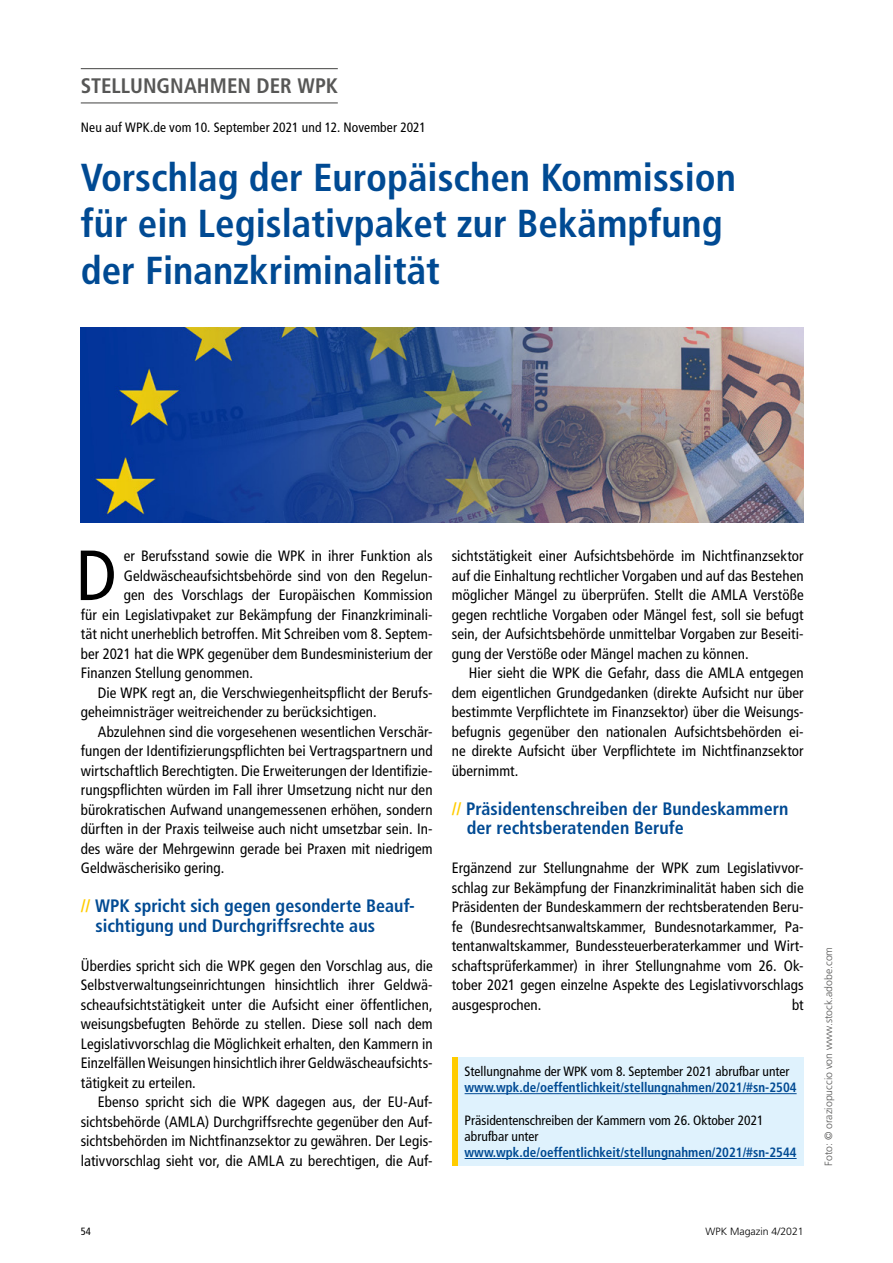
<style>
.page{position:relative;width:893px;height:1263px;background:#fff}
.page>*{position:absolute;margin:0;border:0;box-sizing:border-box;transform-origin:0 0}
.t1{font:condensed 70.8px "Frutiger LT Pro";color:#000}
.t2{font:700 condensed 39px/46.8px "Frutiger LT Pro";color:#004a93}
.t3{font:700 condensed 21px "Frutiger LT Pro";color:#575756}
.t4{font:700 condensed 18px/19.5px "Frutiger LT Pro";color:#004a93}
.t5{font:condensed 15px/19.5px "Frutiger LT Pro";letter-spacing:.005em;color:#000;text-align:justify}
.t6{font:condensed 13.5px/16.2px "Frutiger LT Pro";color:#000}
.t7{font:700 condensed 13.5px "Frutiger LT Pro";color:#004a93}
.t8{font:300 10.5px "Frutiger";color:#575756}
.t9{font:300 10.5px "Frutiger";color:#000}
.t10{font:condensed 10.5px "Frutiger LT Pro";color:#000}
.s1{color:#fc0}
</style>
<div class="page">
<hr style="left:81px;top:68px;width:257px;height:1px;background:#575756">
<hr style="left:81px;top:102px;width:257px;height:1px;background:#575756">
<div style="left:452px;top:1057px;width:7px;height:109px;background:#fc0"></div>
<div style="left:459px;top:1057px;width:345px;height:109px;background:#dff2fd"></div>
<hr style="left:465px;top:1093px;width:332px;height:1px;background:#004a93">
<hr style="left:465px;top:1158px;width:332px;height:1px;background:#004a93">
<img style="left:81px;top:327px;width:723px;height:195px">
<h3 class="t3" style="left:81px;top:73px;width:258px">STELLUNGNAHMEN DER WPK</h3>
<p class="t6" style="left:81px;top:119px;width:347px">Neu auf WPK.de vom 10. September 2021 und 12. November 2021</p>
<h2 class="t2" style="left:81px;top:154px;width:657px">Vorschlag der Europäischen Kommission für ein Legislativpaket zur Bekämpfung der Finanzkriminalität</h2>
<h1 class="t1" style="left:76px;top:534px;width:42px">D</h1>
<p class="t5" style="left:124px;top:546px;width:310px">er Berufsstand sowie die WPK in ihrer Funktion als</p>
<p class="t5" style="left:124px;top:566px;width:310px">Geldwäscheaufsichtsbehörde sind von den Regelun-</p>
<p class="t5" style="left:124px;top:585px;width:310px">gen des Vorschlags der Europäischen Kommission</p>
<p class="t5" style="left:81px;top:605px;width:353px">für ein Legislativpaket zur Bekämpfung der Finanzkriminali-</p>
<p class="t5" style="left:81px;top:624px;width:353px">tät nicht unerheblich betroffen. Mit Schreiben vom 8. Septem-</p>
<p class="t5" style="left:81px;top:644px;width:353px">ber 2021 hat die WPK gegenüber dem Bundesministerium der</p>
<p class="t5" style="left:81px;top:663px;width:174px">Finanzen Stellung genommen.</p>
<p class="t5" style="left:98px;top:683px;width:336px">Die WPK regt an, die Verschwiegenheitspflicht der Berufs-</p>
<p class="t5" style="left:81px;top:702px;width:298px">geheimnisträger weitreichender zu berücksichtigen.</p>
<p class="t5" style="left:98px;top:722px;width:336px">Abzulehnen sind die vorgesehenen wesentlichen Verschär-</p>
<p class="t5" style="left:81px;top:741px;width:353px">fungen der Identifizierungspflichten bei Vertragspartnern und</p>
<p class="t5" style="left:81px;top:761px;width:353px">wirtschaftlich Berechtigten. Die Erweiterungen der Identifizie-</p>
<p class="t5" style="left:81px;top:780px;width:353px">rungspflichten würden im Fall ihrer Umsetzung nicht nur den</p>
<p class="t5" style="left:81px;top:800px;width:353px">bürokratischen Aufwand unangemessenen erhöhen, sondern</p>
<p class="t5" style="left:81px;top:819px;width:353px">dürften in der Praxis teilweise auch nicht umsetzbar sein. In-</p>
<p class="t5" style="left:81px;top:839px;width:353px">des wäre der Mehrgewinn gerade bei Praxen mit niedrigem</p>
<p class="t5" style="left:81px;top:858px;width:145px">Geldwäscherisiko gering.</p>
<p class="t4" style="left:96px;top:896px;width:321px;text-indent:-15px"><span class="s1">//</span> WPK spricht sich gegen gesonderte Beauf&shy;sichtigung und Durchgriffsrechte aus</p>
<p class="t5" style="left:81px;top:956px;width:353px">Überdies spricht sich die WPK gegen den Vorschlag aus, die Selbstverwaltungseinrichtungen hinsichtlich ihrer Geldwä&shy;scheaufsichtstätigkeit unter die Aufsicht einer öffentlichen, weisungsbefugten Behörde zu stellen. Diese soll nach dem Legislativvorschlag die Möglichkeit erhalten, den Kammern in Einzelfällen Weisungen hinsichtlich ihrer Geldwäscheaufsichts&shy;tätigkeit zu erteilen.</p>
<p class="t5" style="left:81px;top:1092px;width:353px;text-indent:17px">Ebenso spricht sich die WPK dagegen aus, der EU-Auf&shy;sichtsbehörde (AMLA) Durchgriffsrechte gegenüber den Auf&shy;sichtsbehörden im Nichtfinanzsektor zu gewähren. Der Legis&shy;lativvorschlag sieht vor, die AMLA zu berechtigen, die Auf-</p>
<p class="t5" style="left:452px;top:546px;width:353px">sichtstätigkeit einer Aufsichtsbehörde im Nichtfinanzsektor auf die Einhaltung rechtlicher Vorgaben und auf das Bestehen möglicher Mängel zu überprüfen. Stellt die AMLA Verstöße gegen rechtliche Vorgaben oder Mängel fest, soll sie befugt sein, der Aufsichtsbehörde unmittelbar Vorgaben zur Beseiti&shy;gung der Verstöße oder Mängel machen zu können.</p>
<p class="t5" style="left:452px;top:663px;width:353px;text-indent:17px">Hier sieht die WPK die Gefahr, dass die AMLA entgegen dem eigentlichen Grundgedanken (direkte Aufsicht nur über bestimmte Verpflichtete im Finanzsektor) über die Weisungs&shy;befugnis gegenüber den nationalen Aufsichtsbehörden ei&shy;ne direkte Aufsicht über Verpflichtete im Nichtfinanzsektor übernimmt.</p>
<p class="t4" style="left:467px;top:799px;width:323px;text-indent:-15px"><span class="s1">//</span> Präsidentenschreiben der Bundeskammern der rechtsberatenden Berufe</p>
<p class="t5" style="left:452px;top:858px;width:353px">Ergänzend zur Stellungnahme der WPK zum Legislativvor&shy;schlag zur Bekämpfung der Finanzkriminalität haben sich die Präsidenten der Bundeskammern der rechtsberatenden Beru&shy;fe (Bundesrechtsanwaltskammer, Bundesnotarkammer, Pa&shy;tentanwaltskammer, Bundessteuerberaterkammer und Wirt&shy;schaftsprüferkammer) in ihrer Stellungnahme vom 26. Ok&shy;tober 2021 gegen einzelne Aspekte des Legislativvorschlags ausgesprochen.</p>
<p class="t5" style="left:792px;top:995px;width:13px">bt</p>
<p class="t6" style="left:465px;top:1063px;width:326px">Stellungnahme der WPK vom 8. September 2021 abrufbar unter</p>
<p class="t7" style="left:465px;top:1080px;width:333px">www.wpk.de/oeffentlichkeit/stellungnahmen/2021/#sn-2504</p>
<p class="t6" style="left:465px;top:1112px;width:300px">Präsidentenschreiben der Kammern vom 26. Oktober 2021 abrufbar unter</p>
<p class="t7" style="left:465px;top:1144px;width:333px">www.wpk.de/oeffentlichkeit/stellungnahmen/2021/#sn-2544</p>
<p class="t8" style="left:822px;top:1166px;width:221px;rotate:-90deg">Foto: © oraziopuccio von www.stock.adobe.com</p>
<p class="t10" style="left:81px;top:1225px;width:12px">54</p>
<p class="t9" style="left:706px;top:1225px;width:100px">WPK Magazin 4/2021</p>
</div>
